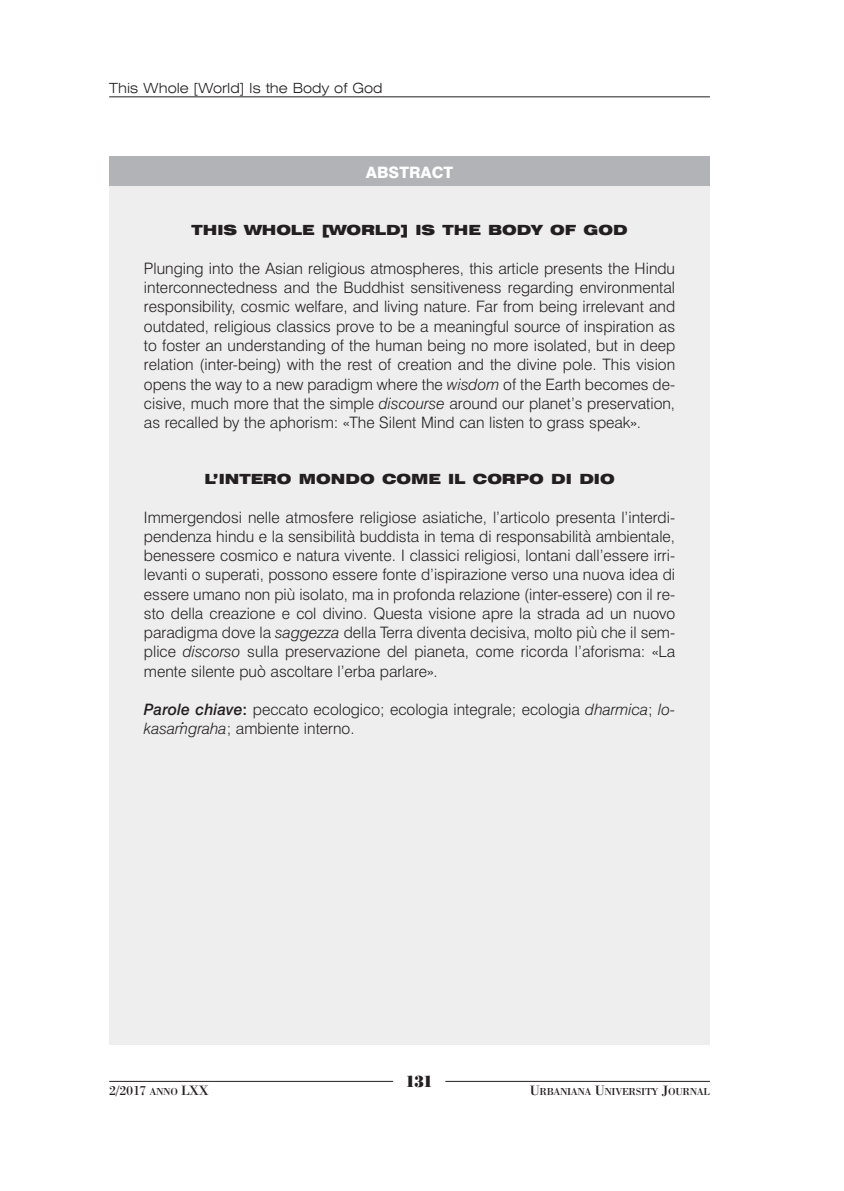
<style>
.page{position:relative;width:844px;height:1191px;background:#fff}
.page>*{position:absolute;margin:0;border:0;box-sizing:border-box;transform-origin:0 0}
.t1{font:16.1px "Bodoni Poster";color:#231f20;scale:.9 1}
.t2{font:300 15.75px/19.2px "Swiss 721 BT";color:#231f20;text-align:justify}
.t3{font:800 15.75px "Swiss 721 BT";color:#fff}
.t4{font:italic 15.75px "Swiss 721 BT";color:#231f20}
.t5{font:900 expanded 14px "Swiss 721 BT";color:#231f20}
.t6{font:300 expanded 14px "Swiss 721 BT";color:#231f20}
.t7{font:14px "Bodoni BT";letter-spacing:-.025em;color:#231f20}
.t8{font:10.5px "Bodoni BT";letter-spacing:-.035em;color:#231f20}
.s1{font-style:italic}
.s2{font-weight:500;font-style:italic}
.s3{font-weight:500}
.s4{font-size:10.5px}
.s5{font-size:14px}
</style>
<div class="page">
<hr style="left:109px;top:96px;width:600px;height:1px;background:#231f20">
<div style="left:109px;top:761px;width:600px;height:289px;background:linear-gradient(to right,#fff,#fff)"></div>
<hr style="left:109px;top:1081px;width:284px;height:1px;background:#231f20">
<hr style="left:445px;top:1081px;width:264px;height:1px;background:#231f20">
<div style="left:109px;top:156px;width:600px;height:888px;background:#eeeeef"></div>
<div style="left:109px;top:156px;width:600px;height:30px;background:#b2b3b7"></div>
<p class="t6" style="left:109px;top:83px;width:275px">This Whole [World] Is the Body of God</p>
<p class="t3" style="left:366px;top:166px;width:89px">ABSTRACT</p>
<p class="t5" style="left:191px;top:224px;width:437px">THIS WHOLE [WORLD] IS THE BODY OF GOD</p>
<p class="t2" style="left:144px;top:260px;width:532px">Plunging into the Asian religious atmospheres, this article presents the Hindu interconnectedness and the Buddhist sensitiveness regarding environmental responsibility, cosmic welfare, and living nature. Far from being irrelevant and outdated, religious classics prove to be a meaningful source of inspiration as to foster an understanding of the human being no more isolated, but in deep relation (inter-being) with the rest of creation and the divine pole. This vision opens the way to a new paradigm where the <span class="s1">wisdom</span> of the Earth becomes de&shy;cisive, much more that the simple <span class="s1">discourse</span> around our planet’s preservation, as recalled by the aphorism: «The Silent Mind can listen to grass speak».</p>
<p class="t5" style="left:204px;top:473px;width:411px">L’INTERO MONDO COME IL CORPO DI DIO</p>
<p class="t2" style="left:144px;top:509px;width:532px">Immergendosi nelle atmosfere religiose asiatiche, l’articolo presenta l’interdi&shy;pendenza hindu e la sensibilità buddista in tema di responsabilità ambientale, benessere cosmico e natura vivente. I classici religiosi, lontani dall’essere irri&shy;levanti o superati, possono essere fonte d’ispirazione verso una nuova idea di essere umano non più isolato, ma in profonda relazione (inter-essere) con il re&shy;sto della creazione e col divino. Questa visione apre la strada ad un nuovo paradigma dove la <span class="s1">saggezza</span> della Terra diventa decisiva, molto più che il sem&shy;plice <span class="s1">discorso</span> sulla preservazione del pianeta, come ricorda l’aforisma: «La mente silente può ascoltare l’erba parlare».</p>
<p class="t2" style="left:144px;top:701px;width:532px"><span class="s2">Parole chiave</span><span class="s3">:</span> peccato ecologico; ecologia integrale; ecologia <span class="s1">dharmica</span>; <span class="s1">lo&shy;kasamgraha</span>; ambiente interno.</p>
<p class="t4" style="left:181px;top:711px;width:6px">.</p>
<p class="t1" style="left:405px;top:1075px;width:32px">131</p>
<p class="t7" style="left:109px;top:1085px;width:101px">2/2017 <span class="s4">ANNO</span> LXX</p>
<p class="t8" style="left:529px;top:1088px;width:181px"><span class="s5">U</span>RBANIANA <span class="s5">U</span>NIVERSITY <span class="s5">J</span>OURNAL</p>
</div>
